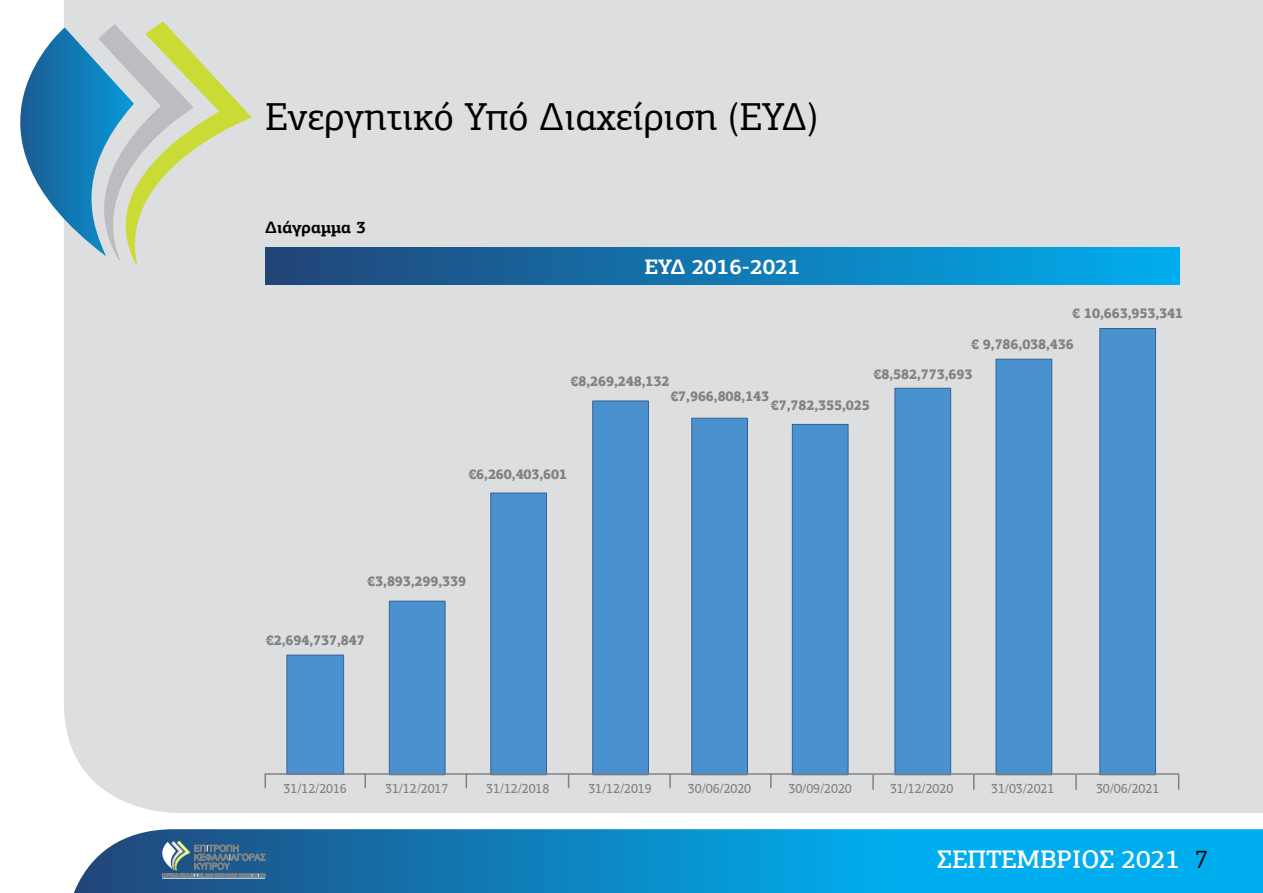
<style>
.page{position:relative;width:1263px;height:893px;background:#fff}
.page>*{position:absolute;margin:0;border:0;box-sizing:border-box;transform-origin:0 0}
.t1{font:39px "PF Agora Slab Pro";color:#000}
.t2{font:500 25.5px "PF Agora Slab Pro";color:#fff}
.t3{font:700 21px "PF Agora Slab Pro";color:#fff}
.t4{font:700 16.5px "PF Agora Slab Pro";color:#000}
.t5{font:900 14.25px "PF Agora Slab Pro";letter-spacing:-.01em;color:#808284;scale:.9 1}
.t6{font:500 13.5px "PF Agora Slab Pro";letter-spacing:-.01em;color:#808284;scale:.9 1}
.s1{font-weight:400;color:#000}
</style>
<div class="page">
<div style="left:64px;top:0;width:1199px;height:813px;background:#dddedf"></div>
<svg style="left:74px;top:829px;width:1189px;height:64px;background:#1091cc"></svg>
<hr style="left:162px;top:878px;width:103px;height:1px;background:#fff">
<svg style="left:161px;top:841px;width:104px;height:36px;background:#507592"></svg>
<svg style="left:20px;top:22px;width:231px;height:243px;background:#abc5c4"></svg>
<svg style="left:264px;top:773px;width:2px;height:15px"></svg>
<svg style="left:364px;top:775px;width:2px;height:13px"></svg>
<svg style="left:466px;top:775px;width:1px;height:13px"></svg>
<svg style="left:568px;top:775px;width:1px;height:13px"></svg>
<svg style="left:669px;top:775px;width:2px;height:13px"></svg>
<svg style="left:770px;top:775px;width:1px;height:13px"></svg>
<svg style="left:872px;top:775px;width:2px;height:15px"></svg>
<svg style="left:973px;top:775px;width:1px;height:15px"></svg>
<svg style="left:1075px;top:775px;width:2px;height:15px"></svg>
<svg style="left:1178px;top:775px;width:1px;height:15px"></svg>
<div style="left:389px;top:601px;width:56px;height:174px;background:#4a91cf;border:1px solid #366092"></div>
<div style="left:491px;top:493px;width:55px;height:282px;background:#4a91cf;border:1px solid #366092"></div>
<div style="left:692px;top:418px;width:55px;height:357px;background:#4a91cf;border:1px solid #366092"></div>
<div style="left:792px;top:424px;width:56px;height:351px;background:#4a91cf;border:1px solid #366092"></div>
<div style="left:895px;top:388px;width:56px;height:387px;background:#4a91cf;border:1px solid #366092"></div>
<div style="left:996px;top:359px;width:56px;height:416px;background:#4a91cf;border:1px solid #366092"></div>
<div style="left:1100px;top:328px;width:55px;height:447px;background:#4a91cf;border:1px solid #366092"></div>
<div style="left:593px;top:401px;width:55px;height:374px;background:#4a91cf;border:1px solid #366092"></div>
<div style="left:287px;top:655px;width:57px;height:119px;background:#4a91cf;border:1px solid #366092"></div>
<div style="left:265px;top:247px;width:914px;height:37px;background:linear-gradient(to right,#247,#00adee)"></div>
<hr style="left:265px;top:773px;width:914px;height:2px;background:#808284">
<h1 class="t1" style="left:265px;top:93px;width:555px">Ενεργητικό Υπό Διαχείριση (ΕΥΔ)</h1>
<p class="t4" style="left:265px;top:217px;width:102px">Διάγραμμα 3</p>
<h3 class="t3" style="left:644px;top:253px;width:157px">ΕΥΔ 2016-2021</h3>
<p class="t5" style="left:571px;top:372px;width:111px">€8,269,248,132</p>
<p class="t5" style="left:1072px;top:304px;width:125px">€ 10,663,953,341</p>
<p class="t5" style="left:971px;top:335px;width:116px">€ 9,786,038,436</p>
<p class="t5" style="left:873px;top:365px;width:111px">€8,582,773,693</p>
<p class="t5" style="left:468px;top:465px;width:111px">€6,260,403,601</p>
<p class="t5" style="left:670px;top:387px;width:111px">€7,966,808,143</p>
<p class="t5" style="left:771px;top:396px;width:111px">€7,782,355,025</p>
<p class="t5" style="left:367px;top:572px;width:111px">€3,893,299,339</p>
<p class="t5" style="left:266px;top:630px;width:111px">€2,694,737,847</p>
<p class="t6" style="left:284px;top:780px;width:72px">31/12/2016</p>
<p class="t6" style="left:385px;top:780px;width:72px">31/12/2017</p>
<p class="t6" style="left:486px;top:780px;width:72px">31/12/2018</p>
<p class="t6" style="left:588px;top:780px;width:72px">31/12/2019</p>
<p class="t6" style="left:688px;top:780px;width:72px">30/06/2020</p>
<p class="t6" style="left:788px;top:780px;width:72px">30/09/2020</p>
<p class="t6" style="left:890px;top:780px;width:72px">31/12/2020</p>
<p class="t6" style="left:991px;top:780px;width:72px">31/03/2021</p>
<p class="t6" style="left:1096px;top:780px;width:72px">30/06/2021</p>
<h2 class="t2" style="left:937px;top:843px;width:273px">ΣΕΠΤΈΜΒΡΙΟΣ 2021 <span class="s1">7</span></h2>
</div>
